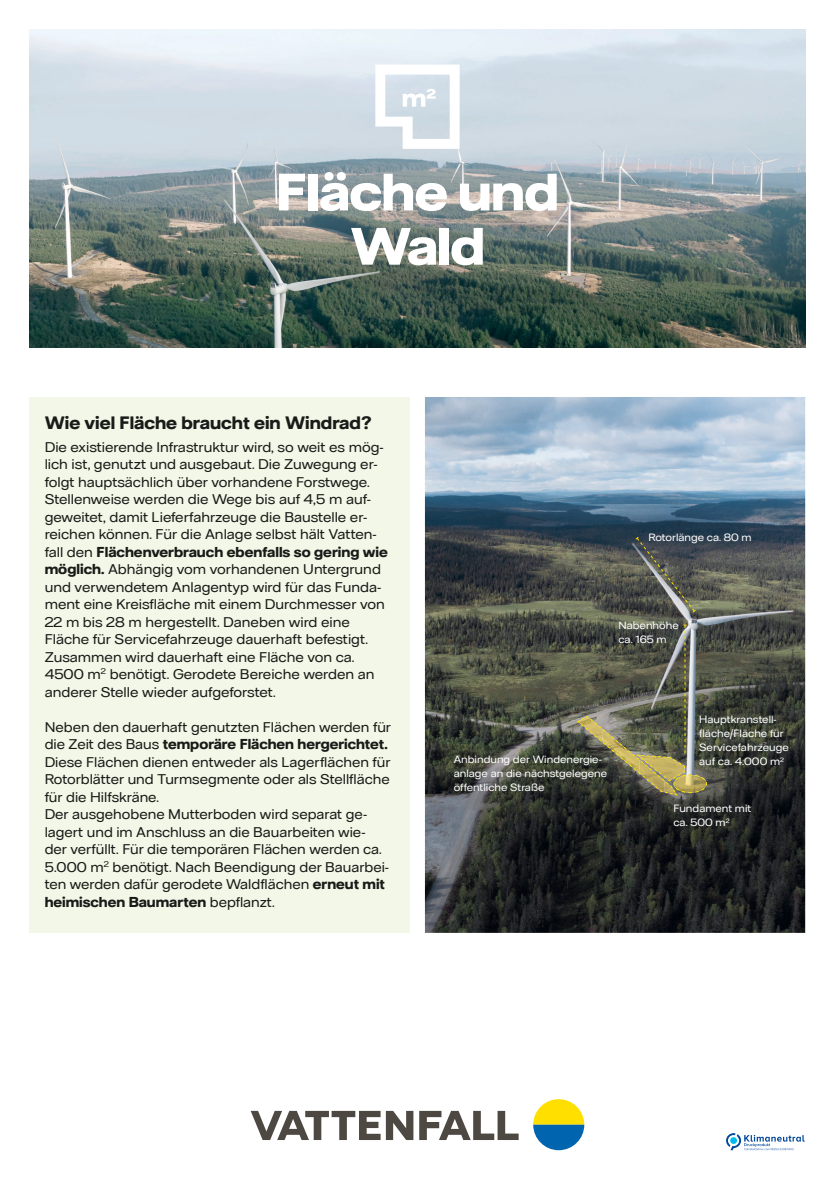
<style>
.page{position:relative;width:835px;height:1180px;background:#fff}
.page>*{position:absolute;margin:0;border:0;box-sizing:border-box;transform-origin:0 0}
.t1{font:700 52.5px/54.2px "Vattenfall Hall Display";color:#fff;text-align:center}
.t2{font:700 17.5px "Vattenfall Hall";color:#1a1a18}
.t3{font:14px/17.5px "Vattenfall Hall";color:#1a1a18}
.t4{font:10.5px/14px "Vattenfall Hall";color:#fff}
.s1{font-weight:700}
</style>
<div class="page">
<img style="left:30px;top:30px;width:775px;height:317px">
<div style="left:30px;top:397px;width:380px;height:536px;background:#f2f7e7"></div>
<svg style="left:386px;top:1111px;width:27px;height:29px"></svg>
<svg style="left:419px;top:1111px;width:99px;height:29px"></svg>
<svg style="left:251px;top:1111px;width:129px;height:29px"></svg>
<svg style="left:533px;top:1099px;width:51px;height:51px"></svg>
<svg style="left:375px;top:65px;width:84px;height:84px"></svg>
<img style="left:425px;top:397px;width:380px;height:536px">
<svg style="left:576px;top:625px;width:131px;height:171px"></svg>
<svg style="left:634px;top:536px;width:62px;height:77px"></svg>
<svg style="left:726px;top:1133px;width:78px;height:17px"></svg>
<h1 class="t1" style="left:276px;top:170px;width:283px">Fläche und<br>Wald</h1>
<p class="t2" style="left:45px;top:411px;width:328px">Wie viel Fläche braucht ein Windrad?</p>
<p class="t3" style="left:45px;top:437px;width:345px">Die existierende Infrastruktur wird, so weit es mög&shy;lich ist, genutzt und ausgebaut. Die Zuwegung er&shy;folgt hauptsächlich über vorhandene Forstwege.<br>Stellenweise werden die Wege bis auf 4,5 m auf&shy;geweitet, damit Lieferfahrzeuge die Baustelle er&shy;reichen können. Für die Anlage selbst hält Vatten&shy;fall den <span class="s1">Flächenverbrauch ebenfalls so gering wie möglich.</span> Abhängig vom vorhandenen Untergrund und verwendetem Anlagentyp wird für das Funda&shy;ment eine Kreisfläche mit einem Durchmesser von 22 m bis 28 m hergestellt. Daneben wird eine Fläche für Servicefahrzeuge dauerhaft befestigt.<br>Zusammen wird dauerhaft eine Fläche von ca.<br>4500 m<sup>2</sup> benötigt. Gerodete Bereiche werden an anderer Stelle wieder aufgeforstet.</p>
<p class="t3" style="left:45px;top:717px;width:348px">Neben den dauerhaft genutzten Flächen werden für die Zeit des Baus <span class="s1">temporäre Flächen hergerichtet.<br></span>Diese Flächen dienen entweder als Lagerflächen für Rotorblätter und Turmsegmente oder als Stellfläche für die Hilfskräne.<br>Der ausgehobene Mutterboden wird separat ge&shy;lagert und im Anschluss an die Bauarbeiten wie&shy;der verfüllt. Für die temporären Flächen werden ca.<br>5.000 m<sup>2</sup> benötigt. Nach Beendigung der Bauarbei&shy;ten werden dafür gerodete Waldflächen <span class="s1">erneut mit heimischen Baumarten</span> bepflanzt.</p>
<p class="t4" style="left:648px;top:529px;width:105px">Rotorlänge ca. 80 m</p>
<p class="t4" style="left:618px;top:618px;width:62px">Nabenhöhe ca. 165 m</p>
<p class="t4" style="left:453px;top:752px;width:155px">Anbindung der Windenergie&shy;anlage an die nächstgelegene öffentliche Straße</p>
<p class="t4" style="left:699px;top:712px;width:91px">Hauptkranstell&shy;fläche/Fläche für<br>Servicefahrzeuge auf ca. 4.000 m<sup>2</sup></p>
<p class="t4" style="left:673px;top:801px;width:79px">Fundament mit ca. 500 m<sup>2</sup></p>
</div>
